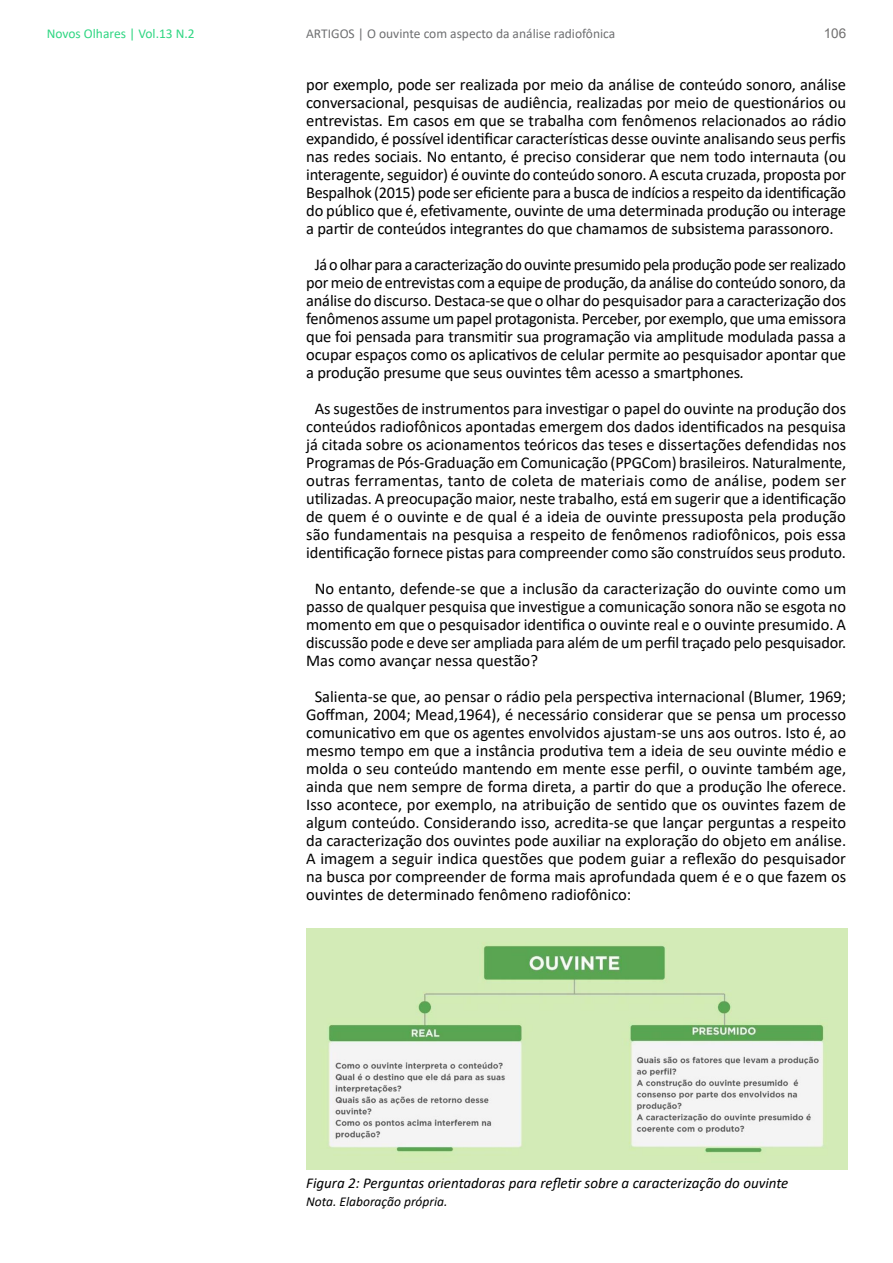
<style>
.page{position:relative;width:893px;height:1263px;background:#fff}
.page>*{position:absolute;margin:0;border:0;box-sizing:border-box;transform-origin:0 0}
.t1{font:16.5px/18px "Calibri";letter-spacing:-.005em;color:#000;text-align:justify}
.t2{font:italic 15px "Calibri";color:#000}
.t3{font:13.5px "Calibri";color:#6e6f71}
.t4{font:italic 13.5px "Calibri";color:#000}
.t5{font:13.5px "Calibri";color:#2fd682}
.t6{font:13.5px "Arial";color:#706f6f}
.s1{font-style:italic}
</style>
<div class="page">
<img style="left:306px;top:928px;width:542px;height:241px">
<p class="t5" style="left:47px;top:24px;width:150px">Novos Olhares | Vol.13 N.2</p>
<p class="t3" style="left:306px;top:24px;width:311px">ARTIGOS | O ouvinte com aspecto da análise radiofônica</p>
<p class="t6" style="left:824px;top:24px;width:24px">106</p>
<p class="t1" style="left:306px;top:75px;width:542px">por exemplo, pode ser realizada por meio da análise de conteúdo sonoro, análise conversacional, pesquisas de audiência, realizadas por meio de questionários ou entrevistas. Em casos em que se trabalha com fenômenos relacionados ao rádio expandido, é possível identificar características desse ouvinte analisando seus perfis nas redes sociais. No entanto, é preciso considerar que nem todo internauta (ou interagente, seguidor) é ouvinte do conteúdo sonoro. A escuta cruzada, proposta por Bespalhok (2015) pode ser eficiente para a busca de indícios a respeito da identificação do público que é, efetivamente, ouvinte de uma determinada produção ou interage a partir de conteúdos integrantes do que chamamos de subsistema parassonoro.</p>
<p class="t1" style="left:306px;top:255px;width:542px;text-indent:9px">Já o olhar para a caracterização do ouvinte presumido pela produção pode ser realizado por meio de entrevistas com a equipe de produção, da análise do conteúdo sonoro, da análise do discurso. Destaca-se que o olhar do pesquisador para a caracterização dos fenômenos assume um papel protagonista. Perceber, por exemplo, que uma emissora que foi pensada para transmitir sua programação via amplitude modulada passa a ocupar espaços como os aplicativos de celular permite ao pesquisador apontar que a produção presume que seus ouvintes têm acesso a smartphones<span class="s1">.</span></p>
<p class="t1" style="left:306px;top:399px;width:541px;text-align:center">As sugestões de instrumentos para investigar o papel do ouvinte na produção dos conteúdos radiofônicos apontadas emergem dos dados identificados na pesquisa já citada sobre os acionamentos teóricos das teses e dissertações defendidas nos Programas de Pós-Graduação em Comunicação (PPGCom) brasileiros. Naturalmente, outras ferramentas, tanto de coleta de materiais como de análise, podem ser utilizadas. A preocupação maior, neste trabalho, está em sugerir que a identificação de quem é o ouvinte e de qual é a ideia de ouvinte pressuposta pela produção são fundamentais na pesquisa a respeito de fenômenos radiofônicos, pois essa identificação fornece pistas para compreender como são construídos seus produto.</p>
<p class="t1" style="left:306px;top:579px;width:542px;text-indent:9px">No entanto, defende-se que a inclusão da caracterização do ouvinte como um passo de qualquer pesquisa que investigue a comunicação sonora não se esgota no momento em que o pesquisador identifica o ouvinte real e o ouvinte presumido. A discussão pode e deve ser ampliada para além de um perfil traçado pelo pesquisador.<br>Mas como avançar nessa questão?</p>
<p class="t1" style="left:306px;top:687px;width:542px;text-indent:8px">Salienta-se que, ao pensar o rádio pela perspectiva internacional (Blumer, 1969; Goffman, 2004; Mead,1964), é necessário considerar que se pensa um processo comunicativo em que os agentes envolvidos ajustam-se uns aos outros. Isto é, ao mesmo tempo em que a instância produtiva tem a ideia de seu ouvinte médio e molda o seu conteúdo mantendo em mente esse perfil, o ouvinte também age, ainda que nem sempre de forma direta, a partir do que a produção lhe oferece.<br>Isso acontece, por exemplo, na atribuição de sentido que os ouvintes fazem de algum conteúdo. Considerando isso, acredita-se que lançar perguntas a respeito da caracterização dos ouvintes pode auxiliar na exploração do objeto em análise.<br>A imagem a seguir indica questões que podem guiar a reflexão do pesquisador na busca por compreender de forma mais aprofundada quem é e o que fazem os ouvintes de determinado fenômeno radiofônico:</p>
<p class="t2" style="left:306px;top:1173px;width:484px">Figura 2: Perguntas orientadoras para refletir sobre a caracterização do ouvinte</p>
<p class="t4" style="left:306px;top:1192px;width:143px">Nota. Elaboração própria.</p>
</div>
